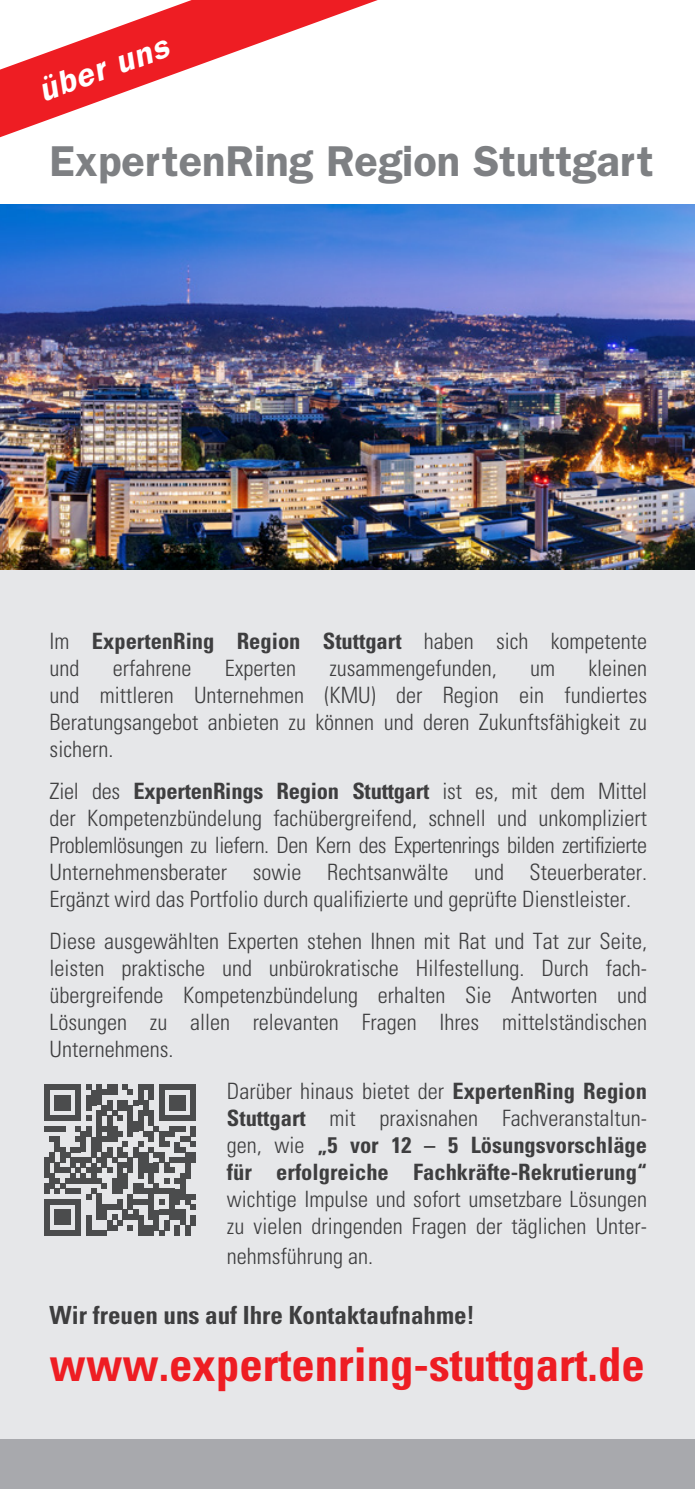
<style>
.page{position:relative;width:695px;height:1489px;background:#fff}
.page>*{position:absolute;margin:0;border:0;box-sizing:border-box;transform-origin:0 0}
.t1{font:700 condensed 46.75px "Univers";color:#ee1d23}
.t2{font:600 43.25px "Franklin Gothic";color:#7e8083}
.t3{font:italic 600 33px "Franklin Gothic";color:#fff}
.t4{font:700 condensed 25px "Univers";color:#3e3e3f}
.t5{font:300 condensed 22.5px/27px "Univers";color:#3e3e3f;text-align:justify}
.t6{font:700 condensed 22.5px/27px "Univers";color:#3e3e3f}
.s1{font-weight:300}
.s2{font-weight:700}
</style>
<div class="page">
<div style="left:0;top:535px;width:694px;height:929px;background:#e6e7e9"></div>
<div style="left:0;top:1439px;width:694px;height:49px;background:#a8a9ad"></div>
<img style="left:0;top:204px;width:694px;height:365px">
<div style="left:44px;top:1084px;width:6px;height:36px;background:#4b4c4d"></div>
<div style="left:44px;top:1157px;width:6px;height:21px;background:#4b4c4d"></div>
<div style="left:44px;top:1183px;width:6px;height:10px;background:#4b4c4d"></div>
<div style="left:44px;top:1199px;width:6px;height:36px;background:#4b4c4d"></div>
<div style="left:50px;top:1172px;width:5px;height:16px;background:#4b4c4d"></div>
<div style="left:55px;top:1094px;width:5px;height:16px;background:#4b4c4d"></div>
<div style="left:60px;top:1094px;width:5px;height:16px;background:#4b4c4d"></div>
<div style="left:65px;top:1094px;width:5px;height:16px;background:#4b4c4d"></div>
<svg style="left:50px;top:1084px;width:26px;height:5px"></svg>
<svg style="left:50px;top:1115px;width:26px;height:5px"></svg>
<div style="left:70px;top:1172px;width:6px;height:11px;background:#4b4c4d"></div>
<div style="left:76px;top:1084px;width:5px;height:36px;background:#4b4c4d"></div>
<div style="left:81px;top:1172px;width:5px;height:11px;background:#4b4c4d"></div>
<svg style="left:86px;top:1084px;width:5px;height:5px"></svg>
<div style="left:86px;top:1094px;width:5px;height:16px;background:#4b4c4d"></div>
<svg style="left:86px;top:1115px;width:5px;height:5px"></svg>
<div style="left:91px;top:1089px;width:5px;height:16px;background:#4b4c4d"></div>
<div style="left:91px;top:1162px;width:5px;height:21px;background:#4b4c4d"></div>
<div style="left:96px;top:1084px;width:6px;height:21px;background:#4b4c4d"></div>
<div style="left:96px;top:1110px;width:6px;height:42px;background:#4b4c4d"></div>
<svg style="left:102px;top:1089px;width:5px;height:5px"></svg>
<div style="left:102px;top:1105px;width:5px;height:10px;background:#4b4c4d"></div>
<div style="left:107px;top:1084px;width:5px;height:10px;background:#4b4c4d"></div>
<div style="left:107px;top:1100px;width:5px;height:10px;background:#4b4c4d"></div>
<div style="left:107px;top:1115px;width:5px;height:26px;background:#4b4c4d"></div>
<div style="left:112px;top:1084px;width:5px;height:10px;background:#4b4c4d"></div>
<div style="left:117px;top:1100px;width:5px;height:10px;background:#4b4c4d"></div>
<svg style="left:112px;top:1110px;width:10px;height:10px"></svg>
<div style="left:117px;top:1162px;width:5px;height:31px;background:#4b4c4d"></div>
<svg style="left:50px;top:1178px;width:72px;height:57px"></svg>
<div style="left:122px;top:1100px;width:6px;height:10px;background:#4b4c4d"></div>
<svg style="left:44px;top:1126px;width:84px;height:46px"></svg>
<div style="left:122px;top:1172px;width:6px;height:16px;background:#4b4c4d"></div>
<div style="left:122px;top:1209px;width:6px;height:10px;background:#4b4c4d"></div>
<svg style="left:122px;top:1084px;width:11px;height:10px"></svg>
<div style="left:128px;top:1105px;width:5px;height:31px;background:#4b4c4d"></div>
<div style="left:128px;top:1157px;width:5px;height:15px;background:#4b4c4d"></div>
<div style="left:128px;top:1193px;width:5px;height:16px;background:#4b4c4d"></div>
<svg style="left:128px;top:1214px;width:5px;height:5px"></svg>
<svg style="left:128px;top:1225px;width:5px;height:5px"></svg>
<svg style="left:133px;top:1100px;width:5px;height:5px"></svg>
<div style="left:133px;top:1120px;width:5px;height:11px;background:#4b4c4d"></div>
<div style="left:133px;top:1146px;width:5px;height:11px;background:#4b4c4d"></div>
<div style="left:133px;top:1183px;width:5px;height:10px;background:#4b4c4d"></div>
<div style="left:133px;top:1209px;width:5px;height:10px;background:#4b4c4d"></div>
<div style="left:138px;top:1084px;width:5px;height:21px;background:#4b4c4d"></div>
<div style="left:138px;top:1110px;width:5px;height:21px;background:#4b4c4d"></div>
<div style="left:138px;top:1152px;width:5px;height:26px;background:#4b4c4d"></div>
<div style="left:138px;top:1183px;width:5px;height:10px;background:#4b4c4d"></div>
<div style="left:138px;top:1214px;width:5px;height:21px;background:#4b4c4d"></div>
<svg style="left:143px;top:1084px;width:6px;height:5px"></svg>
<div style="left:143px;top:1100px;width:6px;height:15px;background:#4b4c4d"></div>
<svg style="left:143px;top:1188px;width:6px;height:5px"></svg>
<svg style="left:133px;top:1199px;width:16px;height:5px"></svg>
<div style="left:143px;top:1225px;width:6px;height:10px;background:#4b4c4d"></div>
<div style="left:149px;top:1084px;width:5px;height:16px;background:#4b4c4d"></div>
<div style="left:149px;top:1110px;width:5px;height:16px;background:#4b4c4d"></div>
<div style="left:149px;top:1162px;width:5px;height:21px;background:#4b4c4d"></div>
<div style="left:149px;top:1188px;width:5px;height:31px;background:#4b4c4d"></div>
<div style="left:149px;top:1225px;width:5px;height:10px;background:#4b4c4d"></div>
<div style="left:154px;top:1183px;width:5px;height:10px;background:#4b4c4d"></div>
<div style="left:154px;top:1209px;width:5px;height:21px;background:#4b4c4d"></div>
<div style="left:159px;top:1084px;width:5px;height:36px;background:#4b4c4d"></div>
<svg style="left:159px;top:1230px;width:5px;height:5px"></svg>
<svg style="left:159px;top:1178px;width:10px;height:15px"></svg>
<svg style="left:159px;top:1199px;width:10px;height:15px"></svg>
<div style="left:164px;top:1219px;width:5px;height:11px;background:#4b4c4d"></div>
<div style="left:169px;top:1094px;width:6px;height:16px;background:#4b4c4d"></div>
<div style="left:169px;top:1188px;width:6px;height:31px;background:#4b4c4d"></div>
<div style="left:175px;top:1094px;width:5px;height:16px;background:#4b4c4d"></div>
<svg style="left:175px;top:1178px;width:5px;height:5px"></svg>
<div style="left:175px;top:1188px;width:5px;height:16px;background:#4b4c4d"></div>
<div style="left:175px;top:1209px;width:5px;height:10px;background:#4b4c4d"></div>
<div style="left:175px;top:1225px;width:5px;height:10px;background:#4b4c4d"></div>
<div style="left:180px;top:1094px;width:5px;height:16px;background:#4b4c4d"></div>
<div style="left:180px;top:1172px;width:5px;height:27px;background:#4b4c4d"></div>
<div style="left:180px;top:1209px;width:5px;height:16px;background:#4b4c4d"></div>
<svg style="left:164px;top:1084px;width:26px;height:5px"></svg>
<svg style="left:164px;top:1115px;width:26px;height:5px"></svg>
<div style="left:185px;top:1152px;width:5px;height:26px;background:#4b4c4d"></div>
<div style="left:185px;top:1193px;width:5px;height:11px;background:#4b4c4d"></div>
<div style="left:185px;top:1225px;width:5px;height:10px;background:#4b4c4d"></div>
<div style="left:190px;top:1084px;width:5px;height:36px;background:#4b4c4d"></div>
<svg style="left:138px;top:1126px;width:57px;height:46px"></svg>
<div style="left:190px;top:1152px;width:5px;height:10px;background:#4b4c4d"></div>
<svg style="left:190px;top:1194px;width:5px;height:15px"></svg>
<div style="left:190px;top:1214px;width:5px;height:11px;background:#4b4c4d"></div>
<svg style="left:0;top:0;width:378px;height:137px"></svg>
<h3 class="t3" style="left:33px;top:73px;width:137px;rotate:-20deg">über uns</h3>
<h2 class="t2" style="left:50px;top:135px;width:605px">ExpertenRing Region Stuttgart</h2>
<p class="t6" style="left:50px;top:627px;width:599px"><span class="s1">Im</span> ExpertenRing Region Stuttgart <span class="s1">haben sich kompetente und</span></p>
<p class="t5" style="left:113px;top:654px;width:80px">erfahrene</p>
<p class="t5" style="left:225px;top:654px;width:73px">Experten</p>
<p class="t5" style="left:329px;top:654px;width:169px">zusammengefunden,</p>
<p class="t5" style="left:530px;top:654px;width:26px">um</p>
<p class="t5" style="left:50px;top:654px;width:599px;text-indent:538px">kleinen und mittleren Unternehmen (KMU) der Region ein fundiertes Beratungsangebot anbieten zu können und deren Zukunftsfähigkeit zu sichern.</p>
<p class="t5" style="left:50px;top:777px;width:599px">Ziel des <span class="s2">ExpertenRings Region Stuttgart</span> ist es, mit dem Mittel der Kompetenzbündelung fachübergreifend, schnell und unkompliziert Problemlösungen zu liefern. Den Kern des Expertenrings bilden zertifizierte Unternehmensberater sowie Rechtsanwälte und Steuerberater.<br>Ergänzt wird das Portfolio durch qualifizierte und geprüfte Dienstleister.</p>
<p class="t5" style="left:50px;top:927px;width:599px">Diese ausgewählten Experten stehen Ihnen mit Rat und Tat zur Seite, leisten praktische und unbürokratische Hilfestellung. Durch fach&shy;übergreifende Kompetenzbündelung erhalten Sie Antworten und Lösungen zu allen relevanten Fragen Ihres mittelständischen Unternehmens.</p>
<p class="t6" style="left:227px;top:1077px;width:421px;text-align:justify"><span class="s1">Darüber hinaus bietet der</span> ExpertenRing Region Stuttgart <span class="s1">mit praxisnahen Fachveranstaltun&shy;gen, wie</span> „5 vor 12 – 5 Lösungsvorschläge für erfolgreiche Fachkräfte-Rekrutierung“</p>
<p class="t5" style="left:227px;top:1185px;width:421px">wichtige Impulse und sofort umsetzbare Lösungen zu vielen dringenden Fragen der täglichen Unter-</p>
<p class="t5" style="left:227px;top:1242px;width:148px">nehmsführung an.</p>
<p class="t4" style="left:50px;top:1299px;width:426px">Wir freuen uns auf Ihre Kontaktaufnahme!</p>
<h1 class="t1" style="left:50px;top:1334px;width:596px">www.expertenring-stuttgart.de</h1>
</div>
